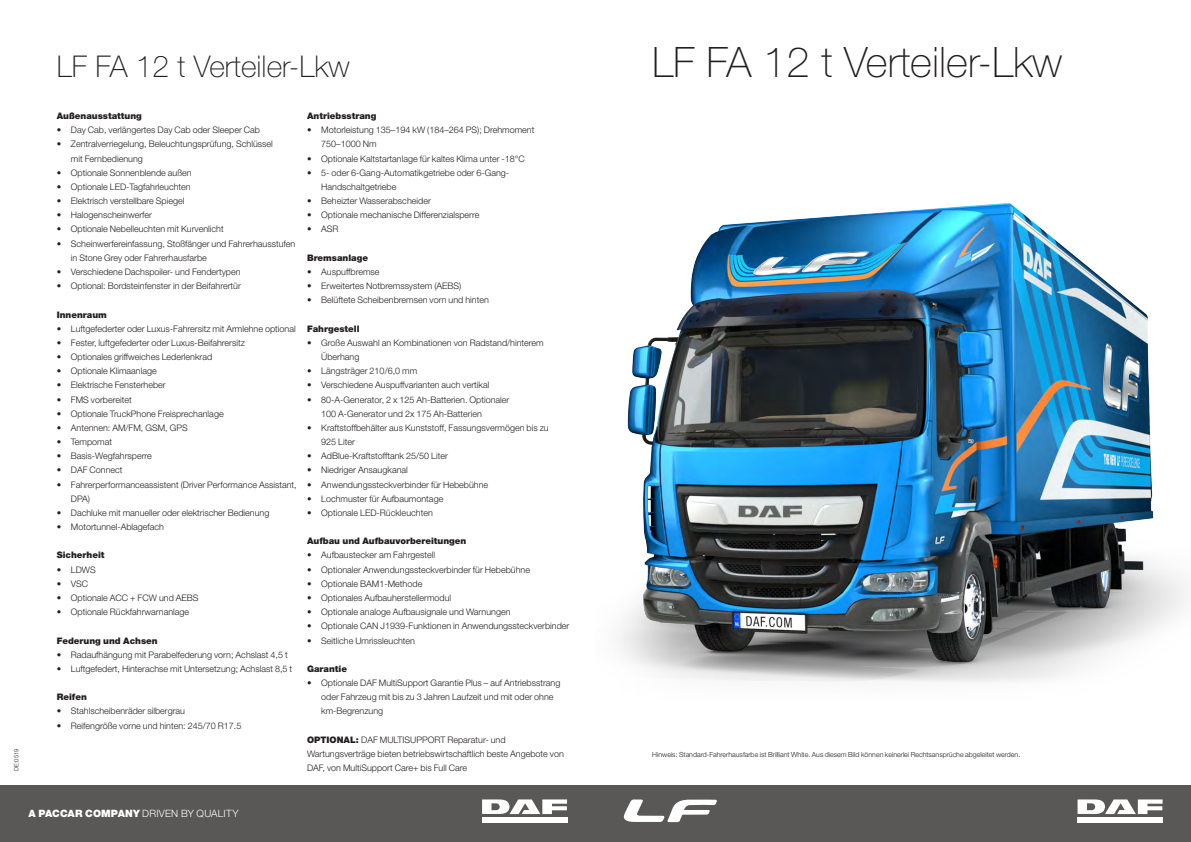
<style>
.page{position:relative;width:1191px;height:842px;background:#fff}
.page>*{position:absolute;margin:0;border:0;box-sizing:border-box;transform-origin:0 0}
._01__Heading{font:100 42px "Helvetica Neue LT Pro";color:#231f20}
._01__Heading-2{font:100 30px "Helvetica Neue LT Pro";color:#231f20}
.t1{font:300 10.1px "Helvetica Neue LT Pro";letter-spacing:.025em;color:#fff}
._05__Broodtekst{font:300 9px/14.2px "Helvetica Neue LT Pro";color:#231f20}
._05__Broodtekst-2{font:900 9px "Helvetica Neue LT Pro";color:#231f20}
._05__Broodtekst-3{font:300 7px "Helvetica Neue LT Pro";color:#231f20}
.t2{font:300 6px "Helvetica Neue LT Pro";color:#231f20}
.s1{font-weight:900}
</style>
<div class="page">
<img style="left:620px;top:203px;width:568px;height:479px">
<div style="left:0;top:785px;width:1191px;height:57px;background:#5a5757"></div>
<div style="left:1077px;top:817px;width:85px;height:6px;background:#fff"></div>
<svg style="left:1077px;top:799px;width:85px;height:15px"></svg>
<div style="left:482px;top:817px;width:85px;height:6px;background:#fff"></div>
<svg style="left:482px;top:799px;width:85px;height:15px"></svg>
<svg style="left:623px;top:799px;width:94px;height:23px"></svg>
<p class="t2" style="left:13px;top:771px;width:24px;rotate:-90deg">DE:0519</p>
<p class="_01__Heading-2" style="left:57px;top:49px;width:294px">LF FA 12 t Verteiler-Lkw</p>
<p class="_01__Heading" style="left:652px;top:38px;width:411px">LF FA 12 t Verteiler-Lkw</p>
<p class="_05__Broodtekst-2" style="left:57px;top:110px;width:87px">Außenausstattung</p>
<p class="_05__Broodtekst" style="left:57px;top:123px;width:205px">• Day Cab, verlängertes Day Cab oder Sleeper Cab</p>
<p class="_05__Broodtekst" style="left:71px;top:137px;width:203px;text-indent:-14px">• Zentralverriegelung, Beleuchtungsprüfung, Schlüssel mit Fernbedienung</p>
<p class="_05__Broodtekst" style="left:57px;top:165px;width:137px">• Optionale Sonnenblende außen</p>
<p class="_05__Broodtekst" style="left:57px;top:179px;width:136px">• Optionale LED-Tagfahrleuchten</p>
<p class="_05__Broodtekst" style="left:57px;top:194px;width:129px">• Elektrisch verstellbare Spiegel</p>
<p class="_05__Broodtekst" style="left:57px;top:208px;width:97px">• Halogenscheinwerfer</p>
<p class="_05__Broodtekst" style="left:57px;top:222px;width:169px">• Optionale Nebelleuchten mit Kurvenlicht</p>
<p class="_05__Broodtekst" style="left:71px;top:236px;width:226px;text-indent:-14px">• Scheinwerfereinfassung, Stoßfänger und Fahrerhausstufen in Stone Grey oder Fahrerhausfarbe</p>
<p class="_05__Broodtekst" style="left:57px;top:264px;width:185px">• Verschiedene Dachspoiler- und Fendertypen</p>
<p class="_05__Broodtekst" style="left:57px;top:279px;width:186px">• Optional: Bordsteinfenster in der Beifahrertür</p>
<p class="_05__Broodtekst-2" style="left:57px;top:309px;width:52px">Innenraum</p>
<p class="_05__Broodtekst" style="left:57px;top:321px;width:241px">• Luftgefederter oder Luxus-Fahrersitz mit Armlehne optional</p>
<p class="_05__Broodtekst" style="left:57px;top:335px;width:190px">• Fester, luftgefederter oder Luxus-Beifahrersitz</p>
<p class="_05__Broodtekst" style="left:57px;top:350px;width:157px">• Optionales griffweiches Lederlenkrad</p>
<p class="_05__Broodtekst" style="left:57px;top:364px;width:102px">• Optionale Klimaanlage</p>
<p class="_05__Broodtekst" style="left:57px;top:378px;width:111px">• Elektrische Fensterheber</p>
<p class="_05__Broodtekst" style="left:57px;top:392px;width:77px">• FMS vorbereitet</p>
<p class="_05__Broodtekst" style="left:57px;top:406px;width:168px">• Optionale TruckPhone Freisprechanlage</p>
<p class="_05__Broodtekst" style="left:57px;top:420px;width:133px">• Antennen: AM/FM, GSM, GPS</p>
<p class="_05__Broodtekst" style="left:57px;top:435px;width:57px">• Tempomat</p>
<p class="_05__Broodtekst" style="left:57px;top:449px;width:97px">• Basis-Wegfahrsperre</p>
<p class="_05__Broodtekst" style="left:57px;top:463px;width:67px">• DAF Connect</p>
<p class="_05__Broodtekst" style="left:71px;top:477px;width:227px;text-indent:-14px">• Fahrerperformanceassistent (Driver Performance Assistant,<br>DPA)</p>
<p class="_05__Broodtekst" style="left:57px;top:505px;width:214px">• Dachluke mit manueller oder elektrischer Bedienung</p>
<p class="_05__Broodtekst" style="left:57px;top:520px;width:109px">• Motortunnel-Ablagefach</p>
<p class="_05__Broodtekst-2" style="left:57px;top:550px;width:49px">Sicherheit</p>
<p class="_05__Broodtekst" style="left:57px;top:562px;width:41px">• LDWS</p>
<p class="_05__Broodtekst" style="left:57px;top:576px;width:33px">• VSC</p>
<p class="_05__Broodtekst" style="left:57px;top:590px;width:143px">• Optionale ACC + FCW und AEBS</p>
<p class="_05__Broodtekst" style="left:57px;top:605px;width:134px">• Optionale Rückfahrwarnanlage</p>
<p class="_05__Broodtekst-2" style="left:57px;top:635px;width:102px">Federung und Achsen</p>
<p class="_05__Broodtekst" style="left:57px;top:647px;width:232px">• Radaufhängung mit Parabelfederung vorn; Achslast 4,5 t</p>
<p class="_05__Broodtekst" style="left:57px;top:661px;width:237px">• Luftgefedert, Hinterachse mit Untersetzung; Achslast 8,5 t</p>
<p class="_05__Broodtekst-2" style="left:57px;top:692px;width:32px">Reifen</p>
<p class="_05__Broodtekst" style="left:57px;top:704px;width:130px">• Stahlscheibenräder silbergrau</p>
<p class="_05__Broodtekst" style="left:57px;top:718px;width:186px">• Reifengröße vorne und hinten: 245/70 R17.5</p>
<p class="_05__Broodtekst-2" style="left:307px;top:110px;width:71px">Antriebsstrang</p>
<p class="_05__Broodtekst" style="left:321px;top:123px;width:215px;text-indent:-14px">• Motorleistung 135–194 kW (184–264 PS); Drehmoment<br>750–1000 Nm</p>
<p class="_05__Broodtekst" style="left:307px;top:151px;width:219px">• Optionale Kaltstartanlage für kaltes Klima unter -18°C</p>
<p class="_05__Broodtekst" style="left:321px;top:165px;width:189px;text-indent:-14px">• 5- oder 6-Gang-Automatikgetriebe oder 6-Gang-<br>Handschaltgetriebe</p>
<p class="_05__Broodtekst" style="left:307px;top:194px;width:125px">• Beheizter Wasserabscheider</p>
<p class="_05__Broodtekst" style="left:307px;top:208px;width:174px">• Optionale mechanische Differenzialsperre</p>
<p class="_05__Broodtekst" style="left:307px;top:222px;width:33px">• ASR</p>
<p class="_05__Broodtekst-2" style="left:307px;top:252px;width:63px">Bremsanlage</p>
<p class="_05__Broodtekst" style="left:307px;top:264px;width:74px">• Auspuffbremse</p>
<p class="_05__Broodtekst" style="left:307px;top:279px;width:156px">• Erweitertes Notbremssystem (AEBS)</p>
<p class="_05__Broodtekst" style="left:307px;top:293px;width:183px">• Belüftete Scheibenbremsen vorn und hinten</p>
<p class="_05__Broodtekst-2" style="left:307px;top:323px;width:54px">Fahrgestell</p>
<p class="_05__Broodtekst" style="left:321px;top:335px;width:224px;text-indent:-14px">• Große Auswahl an Kombinationen von Radstand/hinterem<br>Überhang</p>
<p class="_05__Broodtekst" style="left:307px;top:364px;width:112px">• Längsträger 210/6,0 mm</p>
<p class="_05__Broodtekst" style="left:307px;top:378px;width:184px">• Verschiedene Auspuffvarianten auch vertikal</p>
<p class="_05__Broodtekst" style="left:321px;top:392px;width:190px;text-indent:-14px">• 80-A-Generator, 2 x 125 Ah-Batterien. Optionaler<br>100 A-Generator und 2x 175 Ah-Batterien</p>
<p class="_05__Broodtekst" style="left:321px;top:420px;width:229px;text-indent:-14px">• Kraftstoffbehälter aus Kunststoff, Fassungsvermögen bis zu<br>925 Liter</p>
<p class="_05__Broodtekst" style="left:307px;top:449px;width:142px">• AdBlue-Kraftstofftank 25/50 Liter</p>
<p class="_05__Broodtekst" style="left:307px;top:463px;width:102px">• Niedriger Ansaugkanal</p>
<p class="_05__Broodtekst" style="left:307px;top:477px;width:183px">• Anwendungssteckverbinder für Hebebühne</p>
<p class="_05__Broodtekst" style="left:307px;top:491px;width:138px">• Lochmuster für Aufbaumontage</p>
<p class="_05__Broodtekst" style="left:307px;top:505px;width:127px">• Optionale LED-Rückleuchten</p>
<p class="_05__Broodtekst-2" style="left:307px;top:536px;width:161px">Aufbau und Aufbauvorbereitungen</p>
<p class="_05__Broodtekst" style="left:307px;top:548px;width:130px">• Aufbaustecker am Fahrgestell</p>
<p class="_05__Broodtekst" style="left:307px;top:562px;width:224px">• Optionaler Anwendungssteckverbinder für Hebebühne</p>
<p class="_05__Broodtekst" style="left:307px;top:576px;width:117px">• Optionale BAM1-Methode</p>
<p class="_05__Broodtekst" style="left:307px;top:590px;width:146px">• Optionales Aufbauherstellermodul</p>
<p class="_05__Broodtekst" style="left:307px;top:605px;width:205px">• Optionale analoge Aufbausignale und Warnungen</p>
<p class="_05__Broodtekst" style="left:307px;top:619px;width:264px">• Optionale CAN J1939-Funktionen in Anwendungssteckverbinder</p>
<p class="_05__Broodtekst" style="left:307px;top:633px;width:110px">• Seitliche Umrissleuchten</p>
<p class="_05__Broodtekst-2" style="left:307px;top:663px;width:41px">Garantie</p>
<p class="_05__Broodtekst" style="left:321px;top:675px;width:241px;text-indent:-14px">• Optionale DAF MultiSupport Garantie Plus – auf Antriebsstrang oder Fahrzeug mit bis zu 3 Jahren Laufzeit und mit oder ohne km-Begrenzung</p>
<p class="_05__Broodtekst" style="left:307px;top:732px;width:258px"><span class="s1">OPTIONAL:</span> DAF MULTISUPPORT Reparatur- und<br>Wartungsverträge bieten betriebswirtschaftlich beste Angebote von<br>DAF, von MultiSupport Care+ bis Full Care</p>
<p class="_05__Broodtekst-3" style="left:652px;top:750px;width:369px">Hinweis: Standard-Fahrerhausfarbe ist Brilliant White. Aus diesem Bild können keinerlei Rechtsansprüche abgeleitet werden.</p>
<p class="t1" style="left:28px;top:807px;width:212px"><span class="s1">A PACCAR COMPANY</span> DRIVEN BY QUALITY</p>
</div>
